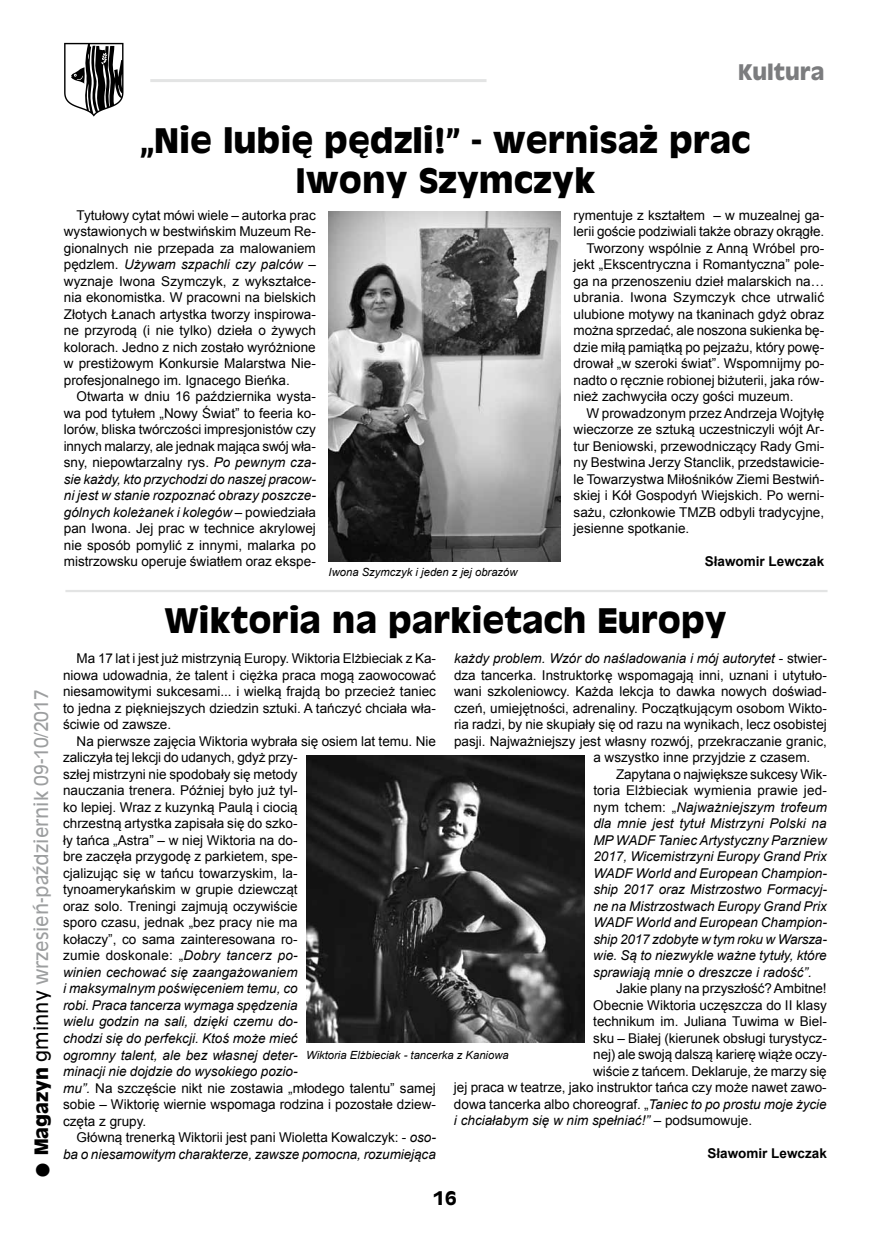
<style>
.page{position:relative;width:881px;height:1242px;background:#fff}
.page>*{position:absolute;margin:0;border:0;box-sizing:border-box;transform-origin:0 0}
.t1{font:700 33px/39.6px "Antique Olive";color:#000;text-align:center}
.t2{font:700 21px "Antique Olive";color:#7b7c7e}
.t3{font:18px "Antique Olive";color:#9c9e9f}
.t4{font:700 18px "Antique Olive";color:#000}
.t5{font:13.5px/16.5px "Arial";color:#000;text-align:justify}
.t6{font:italic 13.5px/16.5px "Arial";color:#000;text-align:right}
.t7{font:700 13.5px "Arial";color:#000}
.t8{font:italic 11.25px "Arial";color:#000}
.s1{font-weight:700;font-size:36px;color:#000}
.s2{font-weight:700;color:#000}
.s3{color:#000}
.s4{font-style:italic}
.s5{font-style:normal}
</style>
<div class="page">
<hr style="left:150px;top:79px;width:336px;height:3px;background:#e3e4e4">
<svg style="left:64px;top:43px;width:59px;height:74px"></svg>
<img style="left:328px;top:212px;width:232px;height:349px">
<img style="left:306px;top:755px;width:278px;height:287px">
<hr style="left:65px;top:590px;width:762px;height:2px;background:#e3e4e4">
<h2 class="t2" style="left:737px;top:58px;width:88px">Kultura</h2>
<h3 class="t3" style="left:30px;top:1179px;width:491px;rotate:-90deg"><span class="s1">•</span> <span class="s2">Magazyn</span> <span class="s3">gminny</span> wrzesień-październik 09-10/2017</h3>
<h1 class="t1" style="left:140px;top:120px;width:611px">„Nie lubię pędzli!” - wernisaż prac<br>Iwony Szymczyk</h1>
<p class="t5" style="left:64px;top:207px;width:253px;text-indent:13px">Tytułowy cytat mówi wiele – autorka prac wystawionych w bestwińskim Muzeum Re&shy;gionalnych nie przepada za malowaniem pędzlem. <span class="s4">Używam szpachli czy palców – </span>wyznaje Iwona Szymczyk, z wykształce&shy;nia ekonomistka. W pracowni na bielskich Złotych Łanach artystka tworzy inspirowa&shy;ne przyrodą (i nie tylko) dzieła o żywych kolorach. Jedno z nich zostało wyróżnione w prestiżowym Konkursie Malarstwa Nie&shy;profesjonalnego im. Ignacego Bieńka.</p>
<p class="t5" style="left:64px;top:388px;width:253px;text-indent:13px">Otwarta w dniu 16 października wysta&shy;wa pod tytułem „Nowy Świat” to feeria ko&shy;lorów, bliska twórczości impresjonistów czy innych malarzy, ale jednak mająca swój wła&shy;sny, niepowtarzalny rys. <span class="s4">Po pewnym cza&shy;sie każdy, kto przychodzi do naszej pracow&shy;ni jest w stanie rozpoznać obrazy poszcze&shy;gólnych koleżanek i kolegów –</span> powiedziała pan Iwona. Jej prac w technice akrylowej nie sposób pomylić z innymi, malarka po mistrzowsku operuje światłem oraz ekspe-</p>
<p class="t8" style="left:328px;top:565px;width:190px">Iwona Szymczyk i jeden z jej obrazów</p>
<p class="t5" style="left:573px;top:207px;width:252px">rymentuje z kształtem – w muzealnej ga-</p>
<p class="t5" style="left:573px;top:223px;width:252px">lerii goście podziwiali także obrazy okrągłe.</p>
<p class="t5" style="left:586px;top:240px;width:239px">Tworzony wspólnie z Anną Wróbel pro-</p>
<p class="t5" style="left:573px;top:256px;width:252px">jekt „Ekscentryczna i Romantyczna” pole-</p>
<p class="t5" style="left:573px;top:273px;width:252px">ga na przenoszeniu dzieł malarskich na…</p>
<p class="t5" style="left:573px;top:289px;width:252px">ubrania. Iwona Szymczyk chce utrwalić</p>
<p class="t5" style="left:573px;top:306px;width:252px">ulubione motywy na tkaninach gdyż obraz</p>
<p class="t5" style="left:573px;top:322px;width:252px">można sprzedać, ale noszona sukienka bę-</p>
<p class="t5" style="left:573px;top:339px;width:252px">dzie miłą pamiątką po pejzażu, który powę-</p>
<p class="t5" style="left:573px;top:355px;width:252px">drował „w szeroki świat”. Wspomnijmy po-</p>
<p class="t5" style="left:573px;top:372px;width:252px">nadto o ręcznie robionej biżuterii, jaka rów-</p>
<p class="t5" style="left:573px;top:388px;width:221px">nież zachwyciła oczy gości muzeum.</p>
<p class="t5" style="left:586px;top:405px;width:239px">W prowadzonym przez Andrzeja Wojtyłę</p>
<p class="t5" style="left:573px;top:421px;width:252px">wieczorze ze sztuką uczestniczyli wójt Ar-</p>
<p class="t5" style="left:573px;top:438px;width:252px">tur Beniowski, przewodniczący Rady Gmi-</p>
<p class="t5" style="left:573px;top:454px;width:252px">ny Bestwina Jerzy Stanclik, przedstawicie-</p>
<p class="t5" style="left:573px;top:471px;width:252px">le Towarzystwa Miłośników Ziemi Bestwiń-</p>
<p class="t5" style="left:573px;top:487px;width:252px">skiej i Kół Gospodyń Wiejskich. Po werni-</p>
<p class="t5" style="left:573px;top:504px;width:252px">sażu, członkowie TMZB odbyli tradycyjne,</p>
<p class="t5" style="left:573px;top:520px;width:117px">jesienne spotkanie.</p>
<p class="t7" style="left:704px;top:552px;width:121px">Sławomir Lewczak</p>
<h1 class="t1" style="left:164px;top:600px;width:563px">Wiktoria na parkietach Europy</h1>
<p class="t6" style="left:454px;top:650px;width:374px">każdy problem. Wzór do naśladowania i mój autorytet <span class="s5">- stwier-</span></p>
<p class="t5" style="left:454px;top:667px;width:374px">dza tancerka. Instruktorkę wspomagają inni, uznani i utytuło-</p>
<p class="t5" style="left:454px;top:683px;width:374px">wani szkoleniowcy. Każda lekcja to dawka nowych doświad-</p>
<p class="t5" style="left:454px;top:700px;width:374px">czeń, umiejętności, adrenaliny. Początkującym osobom Wikto-</p>
<p class="t5" style="left:454px;top:716px;width:374px">ria radzi, by nie skupiały się od razu na wynikach, lecz osobistej</p>
<p class="t5" style="left:454px;top:733px;width:374px">pasji. Najważniejszy jest własny rozwój, przekraczanie granic,</p>
<p class="t5" style="left:593px;top:749px;width:218px">a wszystko inne przyjdzie z czasem.</p>
<p class="t5" style="left:616px;top:766px;width:212px">Zapytana o największe sukcesy Wik-</p>
<p class="t5" style="left:593px;top:782px;width:235px">toria Elżbieciak wymienia prawie jed-</p>
<p class="t6" style="left:593px;top:799px;width:235px"><span class="s5">nym tchem: „</span>Najważniejszym trofeum</p>
<p class="t6" style="left:593px;top:815px;width:235px">dla mnie jest tytuł Mistrzyni Polski na</p>
<p class="t6" style="left:593px;top:832px;width:235px">MP WADF Taniec Artystyczny Parzniew</p>
<p class="t6" style="left:593px;top:848px;width:235px">2017, Wicemistrzyni Europy Grand Prix</p>
<p class="t6" style="left:593px;top:865px;width:235px">WADF World and European Champion-</p>
<p class="t6" style="left:593px;top:881px;width:235px">ship 2017 oraz Mistrzostwo Formacyj-</p>
<p class="t6" style="left:593px;top:898px;width:235px">ne na Mistrzostwach Europy Grand Prix</p>
<p class="t6" style="left:593px;top:914px;width:235px">WADF World and European Champion-</p>
<p class="t6" style="left:593px;top:931px;width:235px">ship 2017 zdobyte w tym roku w Warsza-</p>
<p class="t6" style="left:593px;top:947px;width:235px">wie. Są to niezwykle ważne tytuły, które</p>
<p class="t6" style="left:593px;top:964px;width:220px">sprawiają mnie o dreszcze i radość”.</p>
<p class="t5" style="left:616px;top:980px;width:212px">Jakie plany na przyszłość? Ambitne!</p>
<p class="t5" style="left:593px;top:997px;width:235px">Obecnie Wiktoria uczęszcza do II klasy</p>
<p class="t5" style="left:593px;top:1013px;width:235px">technikum im. Juliana Tuwima w Biel-</p>
<p class="t5" style="left:593px;top:1030px;width:235px">sku – Białej (kierunek obsługi turystycz-</p>
<p class="t5" style="left:593px;top:1046px;width:235px">nej) ale swoją dalszą karierę wiąże oczy-</p>
<p class="t5" style="left:593px;top:1063px;width:235px">wiście z tańcem. Deklaruje, że marzy się</p>
<p class="t5" style="left:454px;top:1079px;width:374px">jej praca w teatrze, jako instruktor tańca czy może nawet zawo-</p>
<p class="t5" style="left:454px;top:1096px;width:374px">dowa tancerka albo choreograf. „<span class="s4">Taniec to po prostu moje życie</span></p>
<p class="t6" style="left:454px;top:1112px;width:299px">i chciałabym się w nim spełniać!” <span class="s5">– podsumowuje.</span></p>
<p class="t7" style="left:707px;top:1144px;width:121px">Sławomir Lewczak</p>
<p class="t5" style="left:63px;top:650px;width:374px;text-indent:13px">Ma 17 lat i jest już mistrzynią Europy. Wiktoria Elżbieciak z Ka&shy;niowa udowadnia, że talent i ciężka praca mogą zaowocować niesamowitymi sukcesami... i wielką frajdą bo przecież taniec to jedna z piękniejszych dziedzin sztuki. A tańczyć chciała wła&shy;ściwie od zawsze.</p>
<p class="t5" style="left:63px;top:733px;width:374px;text-align:left;text-indent:14px">Na pierwsze zajęcia Wiktoria wybrała się osiem lat temu. Nie zaliczyła tej lekcji do udanych, gdyż przy-<br>szłej mistrzyni nie spodobały się metody<br>nauczania trenera. Później było już tyl-<br>ko lepiej. Wraz z kuzynką Paulą i ciocią<br>chrzestną artystka zapisała się do szko-<br>ły tańca „Astra” – w niej Wiktoria na do-<br>bre zaczęła przygodę z parkietem, spe-<br>cjalizując się w tańcu towarzyskim, la-<br>tynoamerykańskim w grupie dziewcząt<br>oraz solo. Treningi zajmują oczywiście<br>sporo czasu, jednak „bez pracy nie ma<br>kołaczy”, co sama zainteresowana ro-<br>zumie doskonale: „<span class="s4">Dobry tancerz po-<br>winien cechować się zaangażowaniem<br>i maksymalnym poświęceniem temu, co<br>robi. Praca tancerza wymaga spędzenia<br>wielu godzin na sali, dzięki czemu do-<br>chodzi się do perfekcji. Ktoś może mieć<br>ogromny talent, ale bez własnej deter-<br>minacji nie dojdzie do wysokiego pozio-<br>mu”.</span> Na szczęście nikt nie zostawia „młodego talentu” samej sobie – Wiktorię wiernie wspomaga rodzina i pozostałe dziew&shy;częta z grupy.</p>
<p class="t6" style="left:63px;top:1129px;width:374px"><span class="s5">Główną trenerką Wiktorii jest pani Wioletta Kowalczyk: -</span> oso&shy;ba o niesamowitym charakterze, zawsze pomocna, rozumiejąca</p>
<p class="t8" style="left:306px;top:1048px;width:204px">Wiktoria Elżbieciak - tancerka z Kaniowa</p>
<h3 class="t4" style="left:432px;top:1186px;width:25px">16</h3>
</div>
